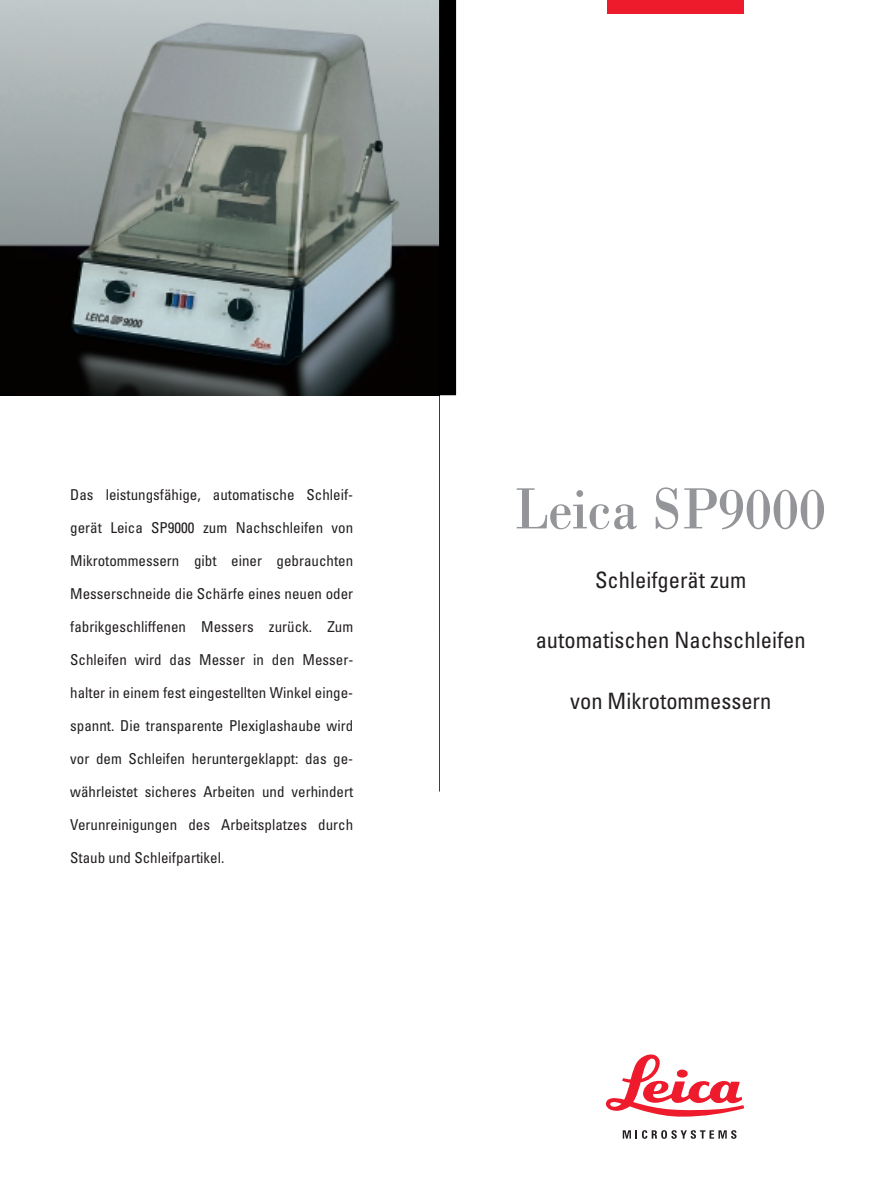
<style>
.page{position:relative;width:893px;height:1190px;background:#fff}
.page>*{position:absolute;margin:0;border:0;box-sizing:border-box;transform-origin:0 0}
.t1{font:60px "Leicana";color:#939598}
.t2{font:condensed 22.5px "Univers";color:#231f20}
.t3{font:condensed 15px/33px "Univers";color:#231f20}
</style>
<div class="page">
<img style="left:1px;top:0;width:438px;height:395px">
<div style="left:607px;top:0;width:136px;height:14px;background:#ee1b2d"></div>
<svg style="left:439px;top:0;width:17px;height:791px"></svg>
<svg style="left:605px;top:1054px;width:139px;height:63px"></svg>
<svg style="left:622px;top:1130px;width:114px;height:8px"></svg>
<p class="t3" style="left:70px;top:479px;width:284px">Das leistungsfähige, automatische Schleif-</p>
<p class="t3" style="left:70px;top:512px;width:284px">gerät Leica SP9000 zum Nachschleifen von</p>
<p class="t3" style="left:70px;top:545px;width:284px">Mikrotommessern gibt einer gebrauchten</p>
<p class="t3" style="left:70px;top:578px;width:284px">Messerschneide die Schärfe eines neuen oder</p>
<p class="t3" style="left:70px;top:611px;width:284px">fabrikgeschliffenen Messers zurück. Zum</p>
<p class="t3" style="left:70px;top:644px;width:284px">Schleifen wird das Messer in den Messer-</p>
<p class="t3" style="left:70px;top:677px;width:284px">halter in einem fest eingestellten Winkel einge-</p>
<p class="t3" style="left:70px;top:710px;width:284px">spannt. Die transparente Plexiglashaube wird</p>
<p class="t3" style="left:70px;top:743px;width:284px">vor dem Schleifen heruntergeklappt: das ge-</p>
<p class="t3" style="left:70px;top:776px;width:284px">währleistet sicheres Arbeiten und verhindert<br>Verunreinigungen des Arbeitsplatzes durch</p>
<p class="t3" style="left:70px;top:842px;width:156px">Staub und Schleifpartikel.</p>
<h1 class="t1" style="left:515px;top:487px;width:312px">Leica SP9000</h1>
<h2 class="t2" style="left:595px;top:572px;width:153px">Schleifgerät zum</h2>
<h2 class="t2" style="left:535px;top:632px;width:271px">automatischen Nachschleifen</h2>
<h2 class="t2" style="left:570px;top:692px;width:203px">von Mikrotommessern</h2>
</div>
